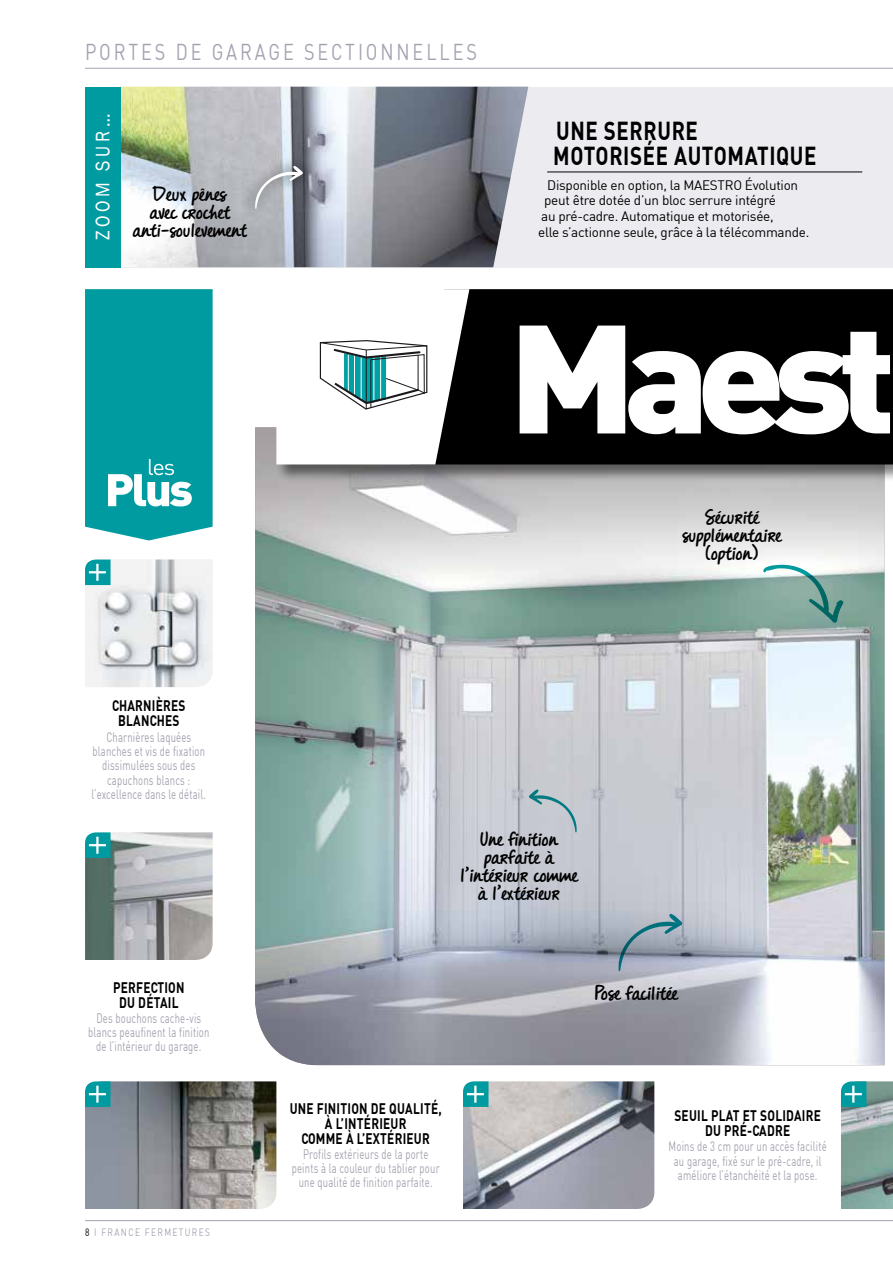
<style>
.page{position:relative;width:893px;height:1263px;background:#fff}
.page>*{position:absolute;margin:0;border:0;box-sizing:border-box;transform-origin:0 0}
.t1{font:151.5px "DIN Black Alternate";letter-spacing:-.08em;color:#fff;scale:1.05 1}
.t2{font:700 25.5px/25.5px "DIN";letter-spacing:.03em;color:#000;scale:.8 1}
.t3{font:22.5px "DIN";letter-spacing:.16em;color:#a4a2b0;scale:.8 1}
.t4{font:700 21px/18px "DJB Messy Amanda Goes";color:#000;text-align:center;scale:1.05 1}
.t5{font:20.1px "Franklin Gothic";letter-spacing:.2em;color:#fff;scale:.9 1}
.t6{font:700 15px/15px "DIN";letter-spacing:.02em;color:#000;text-align:center;scale:.79 1}
.t7{font:13.5px/14.2px "DIN";letter-spacing:.02em;color:#a4a2b0;text-align:center;scale:.7 1}
.t8{font:13.5px/15.8px "DIN";letter-spacing:-.02em;color:#000}
.t9{font:10.5px "DIN";letter-spacing:.16em;color:#a4a2b0;scale:.8 1}
.s1{color:#000}
</style>
<div class="page">
<hr style="left:85px;top:1220px;width:808px;height:1px;background:#a4a2b0">
<hr style="left:85px;top:68px;width:808px;height:1px;background:#a4a2b0">
<div style="left:85px;top:87px;width:808px;height:180px;background:#ecebef"></div>
<img style="left:255px;top:427px;width:629px;height:638px">
<hr style="left:547px;top:172px;width:315px;height:1px;background:#000">
<img style="left:120px;top:87px;width:408px;height:180px">
<svg style="left:85px;top:1081px;width:191px;height:128px;background:#838889"></svg>
<svg style="left:463px;top:1081px;width:191px;height:128px;background:#9fa4ab"></svg>
<svg style="left:841px;top:1081px;width:52px;height:128px;background:#7ba09b"></svg>
<div style="left:276px;top:288px;width:617px;height:195px;background:#000;opacity:.5"></div>
<div style="left:469px;top:289px;width:424px;height:175px;background:#000"></div>
<svg style="left:85px;top:289px;width:128px;height:251px;background:#15a3a8"></svg>
<svg style="left:85px;top:559px;width:128px;height:128px"></svg>
<svg style="left:85px;top:832px;width:128px;height:128px;background:#99a4a4"></svg>
<div style="left:85px;top:87px;width:35px;height:181px;background:#009ba0"></div>
<svg style="left:617px;top:913px;width:65px;height:58px;background:#93a4b2"></svg>
<svg style="left:529px;top:789px;width:49px;height:44px;background:#b1c0c8"></svg>
<svg style="left:763px;top:564px;width:81px;height:59px;background:#89b0a8"></svg>
<div style="left:241px;top:153px;width:75px;height:68px;background:#000;opacity:.8"></div>
<svg style="left:254px;top:166px;width:49px;height:43px;background:#a9adb3"></svg>
<svg style="left:276px;top:289px;width:193px;height:175px"></svg>
<h3 class="t3" style="left:85px;top:37px;width:491px">PORTES DE GARAGE SECTIONNELLES</h3>
<h3 class="t5" style="left:90px;top:240px;width:142px;rotate:-90deg">ZOOM SUR…</h3>
<h3 class="t4" style="left:133px;top:187px;width:110px">Deux pênes<br>avec crochet anti-soulevement</h3>
<h2 class="t2" style="left:553px;top:117px;width:331px">UNE SERRURE<br>MOTORISÉE AUTOMATIQUE</h2>
<p class="t8" style="left:541px;top:177px;width:258px;text-indent:6px">Disponible en option, la MAESTRO Évolution peut être dotée d’un bloc serrure intégré<br>au pré-cadre. Automatique et motorisée,</p>
<p class="t8" style="left:538px;top:224px;width:273px">elle s’actionne seule, grâce à la télécommande.</p>
<h1 class="t1" style="left:508px;top:277px;width:371px">Maest</h1>
<h3 class="t4" style="left:683px;top:509px;width:96px">Sécurité supplémentaire (option)</h3>
<p class="t6" style="left:112px;top:698px;width:94px">CHARNIÈRES<br>BLANCHES</p>
<p class="t7" style="left:92px;top:729px;width:165px">Charnières laquées blanches et vis de fixation dissimulées sous des capuchons blancs : l’excellence dans le détail.</p>
<p class="t6" style="left:113px;top:979px;width:92px">PERFECTION<br>DU DÉTAIL</p>
<p class="t7" style="left:88px;top:1011px;width:175px">Des bouchons cache-vis blancs peaufinent la finition de l’intérieur du garage.</p>
<p class="t9" style="left:85px;top:1226px;width:158px"><span class="s1">8</span> I FRANCE FERMETURES</p>
<h3 class="t4" style="left:460px;top:832px;width:113px">Une f inition parfaite à l’intérieur comme à l’extérieur</h3>
<h3 class="t4" style="left:595px;top:986px;width:81px">Pose facilitée</h3>
<p class="t6" style="left:290px;top:1100px;width:194px">UNE FINITION DE QUALITÉ,<br>À L’INTÉRIEUR<br>COMME À L’EXTÉRIEUR</p>
<p class="t7" style="left:292px;top:1147px;width:213px">Profils extérieurs de la porte peints à la couleur du tablier pour une qualité de finition parfaite.</p>
<p class="t6" style="left:674px;top:1107px;width:187px">SEUIL PLAT ET SOLIDAIRE<br>DU PRÉ-CADRE</p>
<p class="t7" style="left:669px;top:1139px;width:227px">Moins de 3 cm pour un accès facilité au garage, fixé sur le pré-cadre, il améliore l’étanchéité et la pose.</p>
</div>
